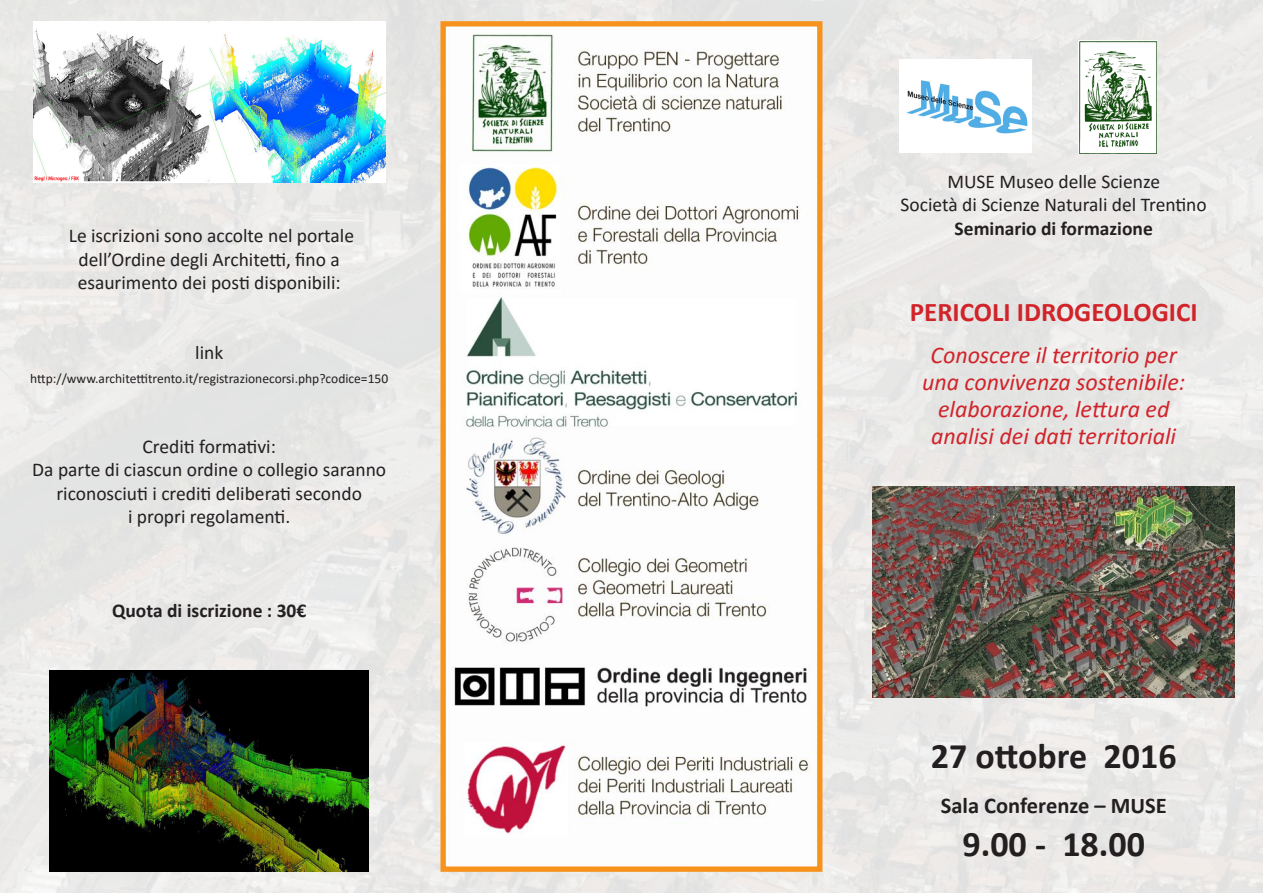
<style>
.page{position:relative;width:1263px;height:893px;background:#fff}
.page>*{position:absolute;margin:0;border:0;box-sizing:border-box;transform-origin:0 0}
.t1{font:700 36px "Calibri";color:#231f20}
.t2{font:700 27px "Calibri";color:#d1232a}
.t3{font:italic 24px "Calibri";color:#d1232a}
.t4{font:700 22.5px "Calibri";color:#231f20}
.t5{font:19.5px "Calibri";color:#231f20}
.t6{font:700 19.5px "Calibri";color:#231f20}
.t7{font:13.5px "Calibri";color:#231f20}
</style>
<div class="page">
<img style="left:0;top:0;width:1263px;height:893px">
<img style="left:1079px;top:41px;width:78px;height:113px">
<img style="left:873px;top:486px;width:361px;height:211px">
<img style="left:899px;top:60px;width:132px;height:93px">
<img style="left:446px;top:27px;width:370px;height:839px">
<div style="left:440px;top:21px;width:382px;height:851px;border:5px solid #f7931d"></div>
<img style="left:50px;top:671px;width:319px;height:201px">
<img style="left:33px;top:21px;width:352px;height:162px">
<p class="t5" style="left:69px;top:222px;width:287px">Le iscrizioni sono accolte nel portale</p>
<p class="t5" style="left:79px;top:245px;width:263px">dell’Ordine degli Architetti, fino a</p>
<p class="t5" style="left:78px;top:269px;width:264px">esaurimento dei posti disponibili:</p>
<p class="t5" style="left:195px;top:339px;width:30px">link</p>
<p class="t7" style="left:30px;top:369px;width:359px">http://www.architettitrento.it/registrazionecorsi.php?codice=150</p>
<p class="t5" style="left:143px;top:433px;width:135px">Crediti formativi:</p>
<p class="t5" style="left:32px;top:456px;width:355px">Da parte di ciascun ordine o collegio saranno</p>
<p class="t5" style="left:56px;top:479px;width:307px">riconosciuti i crediti deliberati secondo</p>
<p class="t5" style="left:128px;top:503px;width:164px">i propri regolamenti.</p>
<p class="t6" style="left:112px;top:596px;width:196px">Quota di iscrizione : 30€</p>
<p class="t5" style="left:947px;top:168px;width:214px">MUSE Museo delle Scienze</p>
<p class="t5" style="left:901px;top:191px;width:308px">Società di Scienze Naturali del Trentino</p>
<p class="t6" style="left:955px;top:214px;width:200px">Seminario di formazione</p>
<p class="t2" style="left:910px;top:293px;width:289px">PERICOLI IDROGEOLOGICI</p>
<p class="t3" style="left:930px;top:338px;width:248px">Conoscere il territorio per</p>
<p class="t3" style="left:922px;top:365px;width:265px">una convivenza sostenibile:</p>
<p class="t3" style="left:938px;top:392px;width:233px">elaborazione, lettura ed</p>
<p class="t3" style="left:931px;top:419px;width:246px">analisi dei dati territoriali</p>
<p class="t1" style="left:931px;top:731px;width:247px">27 ottobre 2016</p>
<p class="t4" style="left:941px;top:790px;width:227px">Sala Conferenze – MUSE</p>
<p class="t1" style="left:962px;top:819px;width:184px">9.00 - 18.00</p>
</div>
